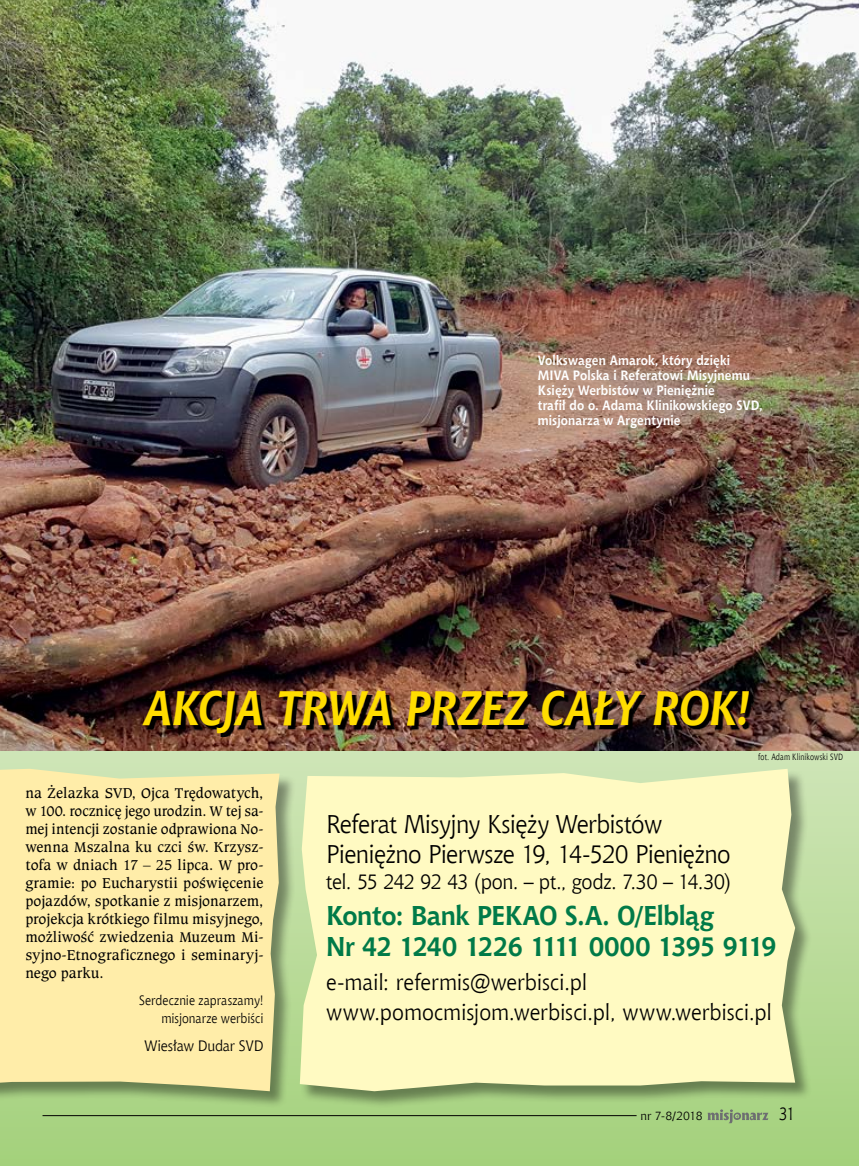
<style>
.page{position:relative;width:859px;height:1166px;background:#fff}
.page>*{position:absolute;margin:0;border:0;box-sizing:border-box;transform-origin:0 0}
.t1{font:italic 700 48px "Chianti EU";letter-spacing:-.02em;color:#fd0;scale:.9 1}
.t2{font:700 27px/31.5px "Chianti EU";letter-spacing:-.03em;color:#007a48;scale:.95 1}
.t3{font:25.5px/30px "Chianti EU";letter-spacing:-.025em;color:#000;scale:.95 1}
.t4{font:22.5px/30px "Chianti EU";letter-spacing:-.01em;color:#000;scale:.95 1}
.t5{font:21px "Chianti EU";letter-spacing:-.035em;color:#000;scale:.95 1}
.t6{font:18px "Chianti EU";color:#000;scale:.85 1}
.t7{font:15px/18px "Caxton Bk EU";color:#000;text-align:justify}
.t8{font:15px "Chianti EU";letter-spacing:-.01em;color:#000;scale:.95 1}
.t9{font:700 13.5px/15px "Chianti EU";letter-spacing:.01em;color:#fff;scale:.9 1}
.t10{font:13.5px/18px "Chianti EU";color:#000;text-align:right;scale:.9 1}
.t11{font:12px "Chianti EU";letter-spacing:-.02em;color:#000}
.t12{font:9px "Chianti EU";letter-spacing:.015em;color:#000;scale:.8 1}
</style>
<div class="page">
<svg style="left:0;top:750px;width:859px;height:415px;background:#b0d48e"></svg>
<img style="left:0;top:0;width:859px;height:750px">
<div style="left:0;top:769px;width:297px;height:339px;background:#000;opacity:.4"></div>
<div style="left:0;top:768px;width:280px;height:322px;background:#ffeda9"></div>
<div style="left:300px;top:769px;width:512px;height:339px;background:#000;opacity:.4"></div>
<svg style="left:300px;top:768px;width:495px;height:322px;background:#f9f6be"></svg>
<svg style="left:146px;top:695px;width:607px;height:41px;background:#482d25"></svg>
<hr style="left:43px;top:1114px;width:594px;height:1px;background:#000">
<svg style="left:708px;top:1108px;width:60px;height:14px"></svg>
<p class="t9" style="left:538px;top:353px;width:251px">Volkswagen Amarok, który dzięki<br>MIVA Polska i Referatowi Misyjnemu<br>Księży Werbistów w Pieniężnie<br>trafił do o. Adama Klinikowskiego SVD, misjonarza w Argentynie</p>
<h1 class="t1" style="left:144px;top:678px;width:675px">AKCJA TRWA PRZEZ CAŁY ROK!</h1>
<p class="t12" style="left:758px;top:751px;width:108px">fot. Adam Klinikowski SVD</p>
<p class="t7" style="left:25px;top:783px;width:240px">na Żelazka SVD, Ojca Trędowatych, w 100. rocznicę jego urodzin. W tej sa&shy;mej intencji zostanie odprawiona No&shy;wenna Mszalna ku czci św. Krzysz&shy;tofa w dniach 17 – 25 lipca. W pro&shy;gramie: po Eucharystii poświęcenie pojazdów, spotkanie z misjonarzem, projekcja krótkiego filmu misyjnego, możliwość zwiedzenia Muzeum Mi&shy;syjno-Etnograficznego i seminaryj&shy;nego parku.</p>
<p class="t10" style="left:139px;top:990px;width:140px">Serdecznie zapraszamy! misjonarze werbiści</p>
<p class="t8" style="left:144px;top:1036px;width:127px">Wiesław Dudar SVD</p>
<h3 class="t3" style="left:326px;top:808px;width:427px">Referat Misyjny Księży Werbistów<br>Pieniężno Pierwsze 19, 14-520 Pieniężno</h3>
<h3 class="t5" style="left:326px;top:868px;width:428px">tel. 55 242 92 43 (pon. – pt., godz. 7.30 – 14.30)</h3>
<h2 class="t2" style="left:326px;top:899px;width:476px">Konto: Bank PEKAO S.A. O/Elbląg<br>Nr 42 1240 1226 1111 0000 1395 9119</h2>
<h3 class="t4" style="left:326px;top:966px;width:471px">e-mail: refermis@werbisci.pl www.pomocmisjom.werbisci.pl, www.werbisci.pl</h3>
<p class="t11" style="left:640px;top:1108px;width:64px">nr 7-8/2018</p>
<p class="t6" style="left:779px;top:1102px;width:21px">31</p>
</div>
